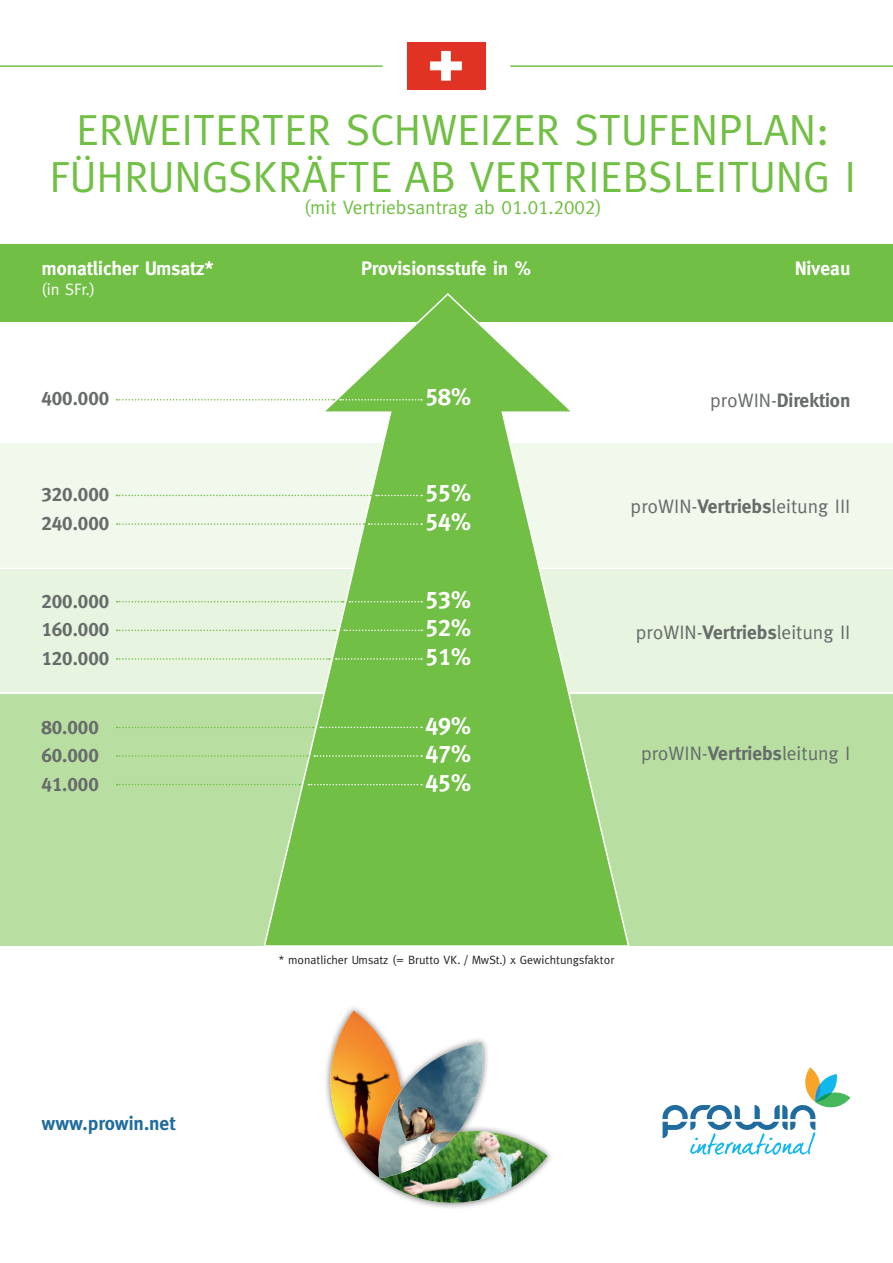
<style>
.page{position:relative;width:893px;height:1263px;background:#fff}
.page>*{position:absolute;margin:0;border:0;box-sizing:border-box;transform-origin:0 0}
.t1{font:43.8px "Meta";color:#71bf44}
.t2{font:24px "Meta Bold Caps";color:#fff}
.t3{font:19.5px "Meta";color:#676c6b}
.t4{font:19.5px "Meta Bold Caps";color:#676c6b}
.t5{font:700 19.5px "Meta";color:#fff}
.t6{font:19.5px "Meta";color:#71bf44}
.t7{font:700 19.5px "Meta";color:#676c6b}
.t8{font:700 19.5px "Meta";color:#216c9e}
.t9{font:16.5px "Meta";color:#fff}
.t10{font:12px "Meta";color:#231f20}
.s1{font-family:"Meta Caps"}
.s2{font-weight:400}
.s3{font-weight:700}
</style>
<div class="page">
<div style="left:0;top:694px;width:893px;height:251px;background:#b8dfa1"></div>
<div style="left:0;top:568px;width:893px;height:126px;background:#e7f4df"></div>
<div style="left:0;top:443px;width:893px;height:125px;background:#f1f8ec"></div>
<div style="left:0;top:243px;width:893px;height:78px;background:#71bf44"></div>
<svg style="left:262px;top:293px;width:368px;height:653px"></svg>
<svg style="left:117px;top:727px;width:197px;height:1px"></svg>
<svg style="left:117px;top:630px;width:218px;height:1px"></svg>
<svg style="left:117px;top:755px;width:191px;height:2px"></svg>
<svg style="left:117px;top:658px;width:213px;height:2px"></svg>
<svg style="left:117px;top:784px;width:183px;height:1px"></svg>
<svg style="left:117px;top:399px;width:305px;height:1px"></svg>
<svg style="left:117px;top:495px;width:305px;height:1px"></svg>
<svg style="left:117px;top:601px;width:305px;height:1px"></svg>
<svg style="left:320px;top:727px;width:102px;height:1px"></svg>
<svg style="left:117px;top:523px;width:305px;height:2px"></svg>
<svg style="left:344px;top:630px;width:78px;height:1px"></svg>
<svg style="left:314px;top:755px;width:108px;height:2px"></svg>
<svg style="left:336px;top:658px;width:86px;height:2px"></svg>
<svg style="left:308px;top:784px;width:114px;height:1px"></svg>
<hr style="left:0;top:568px;width:354px;height:1px;background:#fff">
<hr style="left:539px;top:568px;width:354px;height:1px;background:#fff">
<hr style="left:0;top:692px;width:324px;height:2px;background:#fff">
<hr style="left:569px;top:692px;width:324px;height:2px;background:#fff">
<img style="left:407px;top:43px;width:79px;height:47px">
<hr style="left:0;top:65px;width:383px;height:2px;background:#71bf44">
<hr style="left:510px;top:65px;width:383px;height:2px;background:#71bf44">
<img style="left:325px;top:1039px;width:223px;height:169px">
<img style="left:326px;top:1010px;width:75px;height:168px">
<svg style="left:662px;top:1067px;width:188px;height:88px"></svg>
<p class="t1" style="left:76px;top:105px;width:755px">ERWEITERTER SCHWEIZER STUFENPLAN:</p>
<p class="t1" style="left:50px;top:151px;width:808px">FÜHRUNGSKRÄFTE AB VERTRIEBSLEITUNG I</p>
<p class="t6" style="left:304px;top:196px;width:299px">(mit Vertriebsantrag ab <span class="s1">01.01.2002</span>)</p>
<p class="t5" style="left:41px;top:257px;width:174px">monatlicher Umsatz*</p>
<p class="t9" style="left:41px;top:280px;width:55px">(in SFr.)</p>
<p class="t5" style="left:361px;top:257px;width:171px">Provisionsstufe in %</p>
<p class="t5" style="left:795px;top:257px;width:57px">Niveau</p>
<p class="t4" style="left:41px;top:387px;width:69px">400.000</p>
<p class="t2" style="left:425px;top:383px;width:47px">58%</p>
<p class="t4" style="left:41px;top:483px;width:69px">320.000</p>
<p class="t2" style="left:425px;top:479px;width:47px">55%</p>
<p class="t4" style="left:41px;top:512px;width:69px">240.000</p>
<p class="t2" style="left:425px;top:508px;width:47px">54%</p>
<p class="t4" style="left:41px;top:590px;width:69px">200.000</p>
<p class="t2" style="left:425px;top:586px;width:47px">53%</p>
<p class="t4" style="left:41px;top:618px;width:69px">160.000</p>
<p class="t2" style="left:425px;top:614px;width:47px">52%</p>
<p class="t4" style="left:41px;top:647px;width:69px">120.000</p>
<p class="t2" style="left:425px;top:643px;width:47px">51%</p>
<p class="t4" style="left:41px;top:716px;width:59px">80.000</p>
<p class="t2" style="left:425px;top:712px;width:47px">49%</p>
<p class="t4" style="left:41px;top:744px;width:59px">60.000</p>
<p class="t2" style="left:425px;top:740px;width:47px">47%</p>
<p class="t4" style="left:41px;top:773px;width:59px">41.000</p>
<p class="t2" style="left:425px;top:769px;width:47px">45%</p>
<p class="t7" style="left:710px;top:389px;width:142px"><span class="s2">proWIN-</span>Direktion</p>
<p class="t3" style="left:631px;top:495px;width:221px">proWIN-<span class="s3">Vertriebs</span>leitung III</p>
<p class="t3" style="left:636px;top:621px;width:216px">proWIN-<span class="s3">Vertriebs</span>leitung II</p>
<p class="t3" style="left:641px;top:742px;width:211px">proWIN-<span class="s3">Vertriebs</span>leitung I</p>
<p class="t8" style="left:41px;top:1112px;width:135px">www.prowin.net</p>
<p class="t10" style="left:279px;top:953px;width:337px">* monatlicher Umsatz (= Brutto VK. / MwSt.) x Gewichtungsfaktor</p>
</div>
